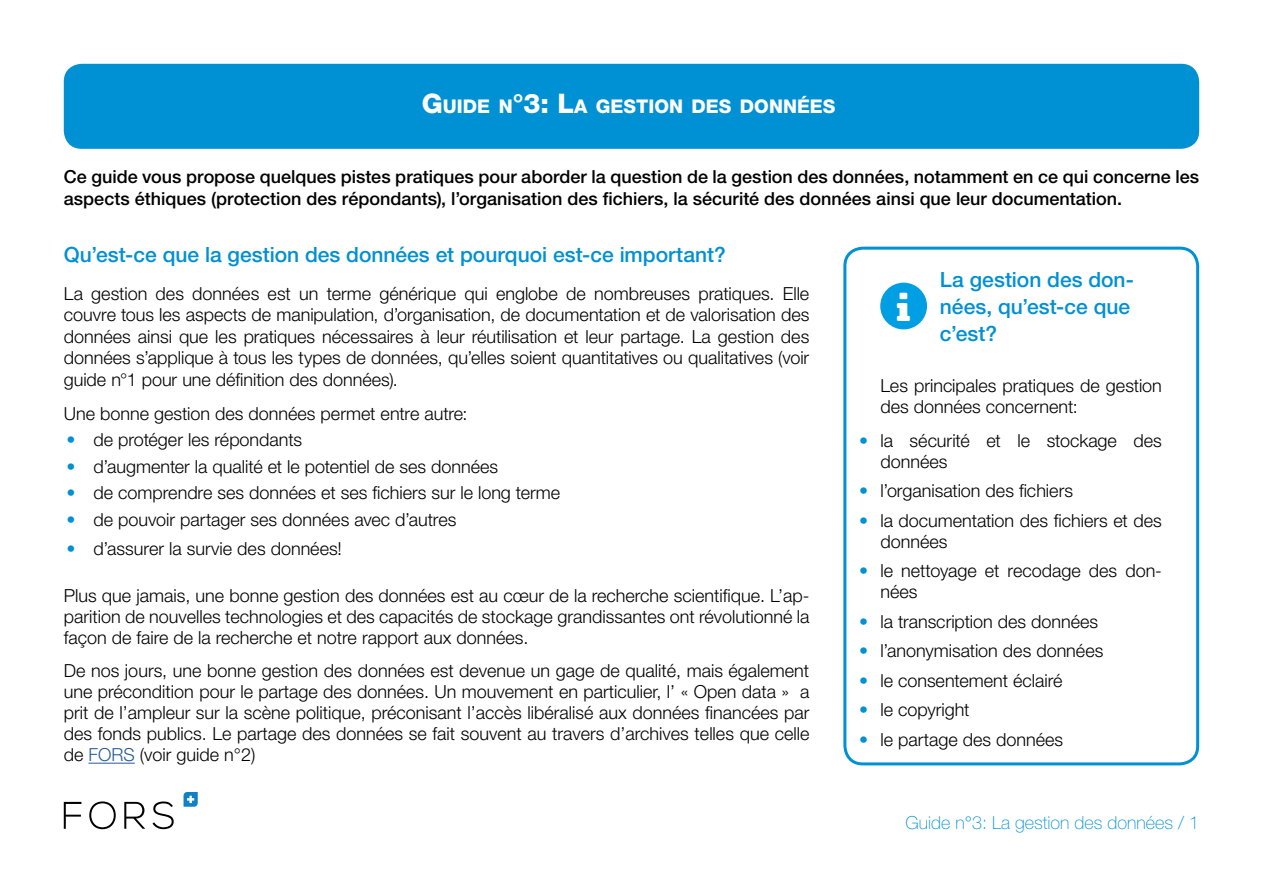
<style>
.page{position:relative;width:1263px;height:893px;background:#fff}
.page>*{position:absolute;margin:0;border:0;box-sizing:border-box;transform-origin:0 0}
.t1{font:500 21px/27px "Helvetica Neue LT Std";color:#0090d4}
.t2{font:800 18.9px "Helvetica Neue LT Std";color:#fff}
.t3{font:300 18px/21px "Helvetica Neue LT Std";color:#000}
.t4{font:500 18px/21.6px "Helvetica Neue LT Std";color:#000}
.t5{font:100 18px "Helvetica Neue LT Std";color:#0090d4}
.s1{font-size:27px}
.s2{color:#0090d4}
.s3{color:#275b9b}
</style>
<div class="page">
<hr style="left:88px;top:763px;width:47px;height:1px;background:#275b9b">
<div style="left:64px;top:64px;width:1135px;height:85px;background:#0090d4;border-radius:18px"></div>
<div style="left:843px;top:247px;width:356px;height:518px;border:3px solid #0090d4;border-radius:18px"></div>
<div style="left:880px;top:283px;width:47px;height:46px;background:#009fe3;border-radius:50%"></div>
<svg style="left:64px;top:802px;width:17px;height:27px"></svg>
<svg style="left:89px;top:801px;width:27px;height:28px"></svg>
<svg style="left:124px;top:802px;width:21px;height:27px"></svg>
<svg style="left:153px;top:801px;width:21px;height:28px"></svg>
<svg style="left:184px;top:792px;width:14px;height:15px"></svg>
<p class="t2" style="left:422px;top:95px;width:415px"><span class="s1">G</span>UIDE N<span class="s1">°3: L</span>A GESTION DES DONNÉES</p>
<p class="t4" style="left:64px;top:166px;width:1137px">Ce guide vous propose quelques pistes pratiques pour aborder la question de la gestion des données, notamment en ce qui concerne les aspects éthiques (protection des répondants), l’organisation des fichiers, la sécurité des données ainsi que leur documentation.</p>
<p class="t1" style="left:64px;top:240px;width:663px">Qu’est-ce que la gestion des données et pourquoi est-ce important?</p>
<p class="t3" style="left:64px;top:283px;width:747px;line-height:21.5px;text-align:justify">La gestion des données est un terme générique qui englobe de nombreuses pratiques. Elle couvre tous les aspects de manipulation, d’organisation, de documentation et de valorisation des données ainsi que les pratiques nécessaires à leur réutilisation et leur partage. La gestion des données s’applique à tous les types de données, qu’elles soient quantitatives ou qualitatives (voir guide n°1 pour une définition des données).</p>
<p class="t3" style="left:64px;top:402px;width:405px">Une bonne gestion des données permet entre autre:</p>
<p class="t3" style="left:67px;top:429px;width:237px"><span class="s2">•</span> de protéger les répondants</p>
<p class="t3" style="left:67px;top:455px;width:433px"><span class="s2">•</span> d’augmenter la qualité et le potentiel de ses données</p>
<p class="t3" style="left:67px;top:482px;width:495px"><span class="s2">•</span> de comprendre ses données et ses fichiers sur le long terme</p>
<p class="t3" style="left:67px;top:508px;width:391px"><span class="s2">•</span> de pouvoir partager ses données avec d’autres</p>
<p class="t3" style="left:67px;top:538px;width:277px"><span class="s2">•</span> d’assurer la survie des données!</p>
<p class="t3" style="left:64px;top:584px;width:747px;text-align:justify">Plus que jamais, une bonne gestion des données est au cœur de la recherche scientifique. L’ap&shy;parition de nouvelles technologies et des capacités de stockage grandissantes ont révolutionné la façon de faire de la recherche et notre rapport aux données.</p>
<p class="t3" style="left:64px;top:660px;width:747px;text-align:justify">De nos jours, une bonne gestion des données est devenue un gage de qualité, mais également une précondition pour le partage des données. Un mouvement en particulier, l’ « Open data » a prit de l’ampleur sur la scène politique, préconisant l’accès libéralisé aux données financées par des fonds publics. Le partage des données se fait souvent au travers d’archives telles que celle de <span class="s3">FORS</span> (voir guide n°2)</p>
<p class="t1" style="left:940px;top:266px;width:195px">La gestion des don&shy;nées, qu’est-ce que c’est?</p>
<p class="t3" style="left:880px;top:375px;width:283px">Les principales pratiques de gestion des données concernent:</p>
<p class="t3" style="left:880px;top:429px;width:283px;text-indent:-21px"><span class="s2">•</span> la sécurité et le stockage des données</p>
<p class="t3" style="left:859px;top:480px;width:215px"><span class="s2">•</span> l’organisation des fichiers</p>
<p class="t3" style="left:880px;top:509px;width:283px;text-indent:-21px"><span class="s2">•</span> la documentation des fichiers et des données</p>
<p class="t3" style="left:880px;top:560px;width:283px;text-indent:-21px"><span class="s2">•</span> le nettoyage et recodage des don&shy;nées</p>
<p class="t3" style="left:859px;top:610px;width:241px"><span class="s2">•</span> la transcription des données</p>
<p class="t3" style="left:859px;top:640px;width:246px"><span class="s2">•</span> l’anonymisation des données</p>
<p class="t3" style="left:859px;top:669px;width:205px"><span class="s2">•</span> le consentement éclairé</p>
<p class="t3" style="left:859px;top:699px;width:112px"><span class="s2">•</span> le copyright</p>
<p class="t3" style="left:859px;top:728px;width:206px"><span class="s2">•</span> le partage des données</p>
<p class="t5" style="left:905px;top:812px;width:295px">Guide n°3: La gestion des données / 1</p>
</div>
